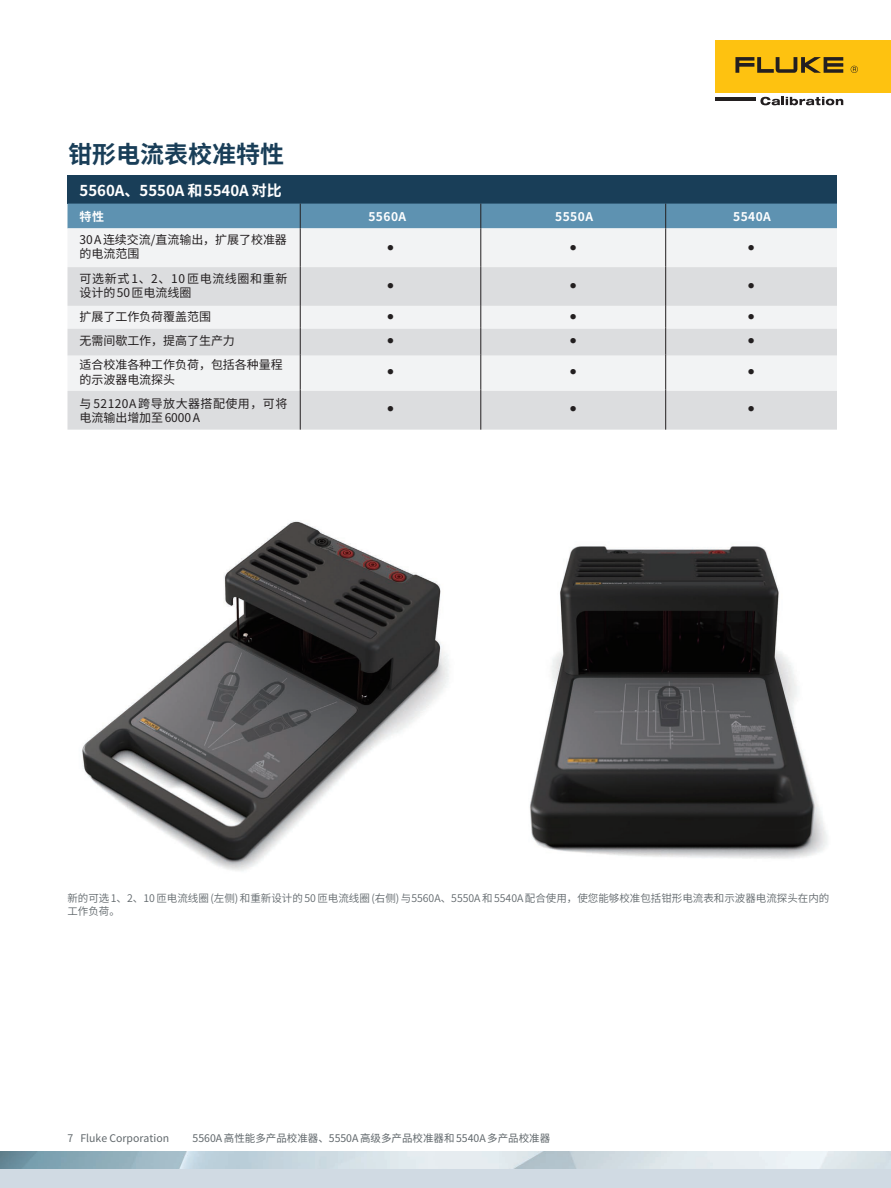
<style>
.page{position:relative;width:891px;height:1188px;background:#fff}
.page>*{position:absolute;margin:0;border:0;box-sizing:border-box;transform-origin:0 0}
.t1{font:700 24px "Source Han Sans CN";color:#193e58}
.t2{font:700 15px "Source Han Sans CN";color:#fff}
.t3{font:15px "Helvetica Neue LT Pro";color:#231f20}
.t4{font:12px/24.2px "Source Han Sans CN";letter-spacing:-.005em;color:#231f20}
.t5{font:12px/14.4px "Source Han Sans CN";letter-spacing:.05em;color:#231f20}
.t6{font:12px/24.2px "Source Han Sans CN";letter-spacing:.04em;color:#231f20}
.t7{font:700 12px "Source Han Sans CN";letter-spacing:.04em;color:#fff}
.t8{font:10.5px/12.6px "Source Han Sans CN";color:#60676b}
.t9{font:10.5px "Source Han Sans CN";color:#60676b}
</style>
<div class="page">
<img style="left:82px;top:521px;width:367px;height:350px">
<div style="left:68px;top:176px;width:769px;height:28px;background:#193e58"></div>
<div style="left:68px;top:228px;width:769px;height:39px;background:#f2f3f4"></div>
<svg style="left:68px;top:267px;width:769px;height:163px;fill:#dcdddf"></svg>
<hr style="left:665px;top:228px;width:1px;height:39px;background:#231f20">
<hr style="left:665px;top:267px;width:1px;height:38px;background:#231f20">
<svg style="left:665px;top:305px;width:1px;height:49px"></svg>
<hr style="left:665px;top:354px;width:1px;height:35px;background:#231f20">
<hr style="left:665px;top:389px;width:1px;height:41px;background:#231f20">
<div style="left:68px;top:204px;width:769px;height:24px;background:#5e92b1"></div>
<hr style="left:300px;top:228px;width:1px;height:39px;background:#231f20">
<hr style="left:480px;top:228px;width:1px;height:39px;background:#231f20">
<hr style="left:300px;top:267px;width:1px;height:38px;background:#231f20">
<hr style="left:480px;top:267px;width:1px;height:38px;background:#231f20">
<svg style="left:300px;top:305px;width:1px;height:49px"></svg>
<svg style="left:480px;top:305px;width:1px;height:49px"></svg>
<hr style="left:300px;top:354px;width:1px;height:35px;background:#231f20">
<hr style="left:480px;top:354px;width:1px;height:35px;background:#231f20">
<hr style="left:300px;top:389px;width:1px;height:41px;background:#231f20">
<hr style="left:480px;top:389px;width:1px;height:41px;background:#231f20">
<img style="left:530px;top:546px;width:297px;height:313px">
<img style="left:0;top:1152px;width:891px;height:18px">
<div style="left:0;top:1170px;width:891px;height:18px;background:#d0dae3"></div>
<div style="left:716px;top:40px;width:175px;height:53px;background:#fec210"></div>
<svg style="left:735px;top:57px;width:108px;height:16px"></svg>
<svg style="left:851px;top:66px;width:7px;height:7px"></svg>
<hr style="left:716px;top:97px;width:40px;height:4px;background:#231f20">
<svg style="left:760px;top:97px;width:83px;height:8px"></svg>
<h1 class="t1" style="left:68px;top:140px;width:218px">钳形电流表校准特性</h1>
<h2 class="t2" style="left:80px;top:182px;width:204px">5560A、5550A 和 5540A 对比</h2>
<p class="t7" style="left:80px;top:210px;width:26px">特性</p>
<p class="t4" style="left:80px;top:233px;width:209px;line-height:14.4px">30 A 连续交流/直流输出，扩展了校准器的电流范围</p>
<p class="t5" style="left:80px;top:271px;width:209px">可选新式 1、2、10 匝电流线圈和重新设计的 50 匝电流线圈</p>
<p class="t4" style="left:80px;top:305px;width:205px">扩展了工作负荷覆盖范围<br>无需间歇工作，提高了生产力<br>适合校准各种工作负荷，包括各种量程</p>
<p class="t6" style="left:80px;top:368px;width:209px">的示波器电流探头<br>与 52120A 跨导放大器搭配使用，可将</p>
<p class="t4" style="left:80px;top:406px;width:122px">电流输出增加至 6000 A</p>
<p class="t7" style="left:368px;top:210px;width:39px">5560A</p>
<p class="t7" style="left:555px;top:210px;width:39px">5550A</p>
<p class="t7" style="left:733px;top:210px;width:39px">5540A</p>
<h2 class="t3" style="left:387px;top:238px;width:9px">•</h2>
<h2 class="t3" style="left:569px;top:238px;width:9px">•</h2>
<h2 class="t3" style="left:748px;top:238px;width:9px">•</h2>
<h2 class="t3" style="left:387px;top:277px;width:9px">•</h2>
<h2 class="t3" style="left:569px;top:277px;width:9px">•</h2>
<h2 class="t3" style="left:748px;top:277px;width:9px">•</h2>
<h2 class="t3" style="left:387px;top:307px;width:9px">•</h2>
<h2 class="t3" style="left:569px;top:307px;width:9px">•</h2>
<h2 class="t3" style="left:748px;top:307px;width:9px">•</h2>
<h2 class="t3" style="left:387px;top:332px;width:9px">•</h2>
<h2 class="t3" style="left:569px;top:332px;width:9px">•</h2>
<h2 class="t3" style="left:748px;top:332px;width:9px">•</h2>
<h2 class="t3" style="left:387px;top:363px;width:9px">•</h2>
<h2 class="t3" style="left:569px;top:363px;width:9px">•</h2>
<h2 class="t3" style="left:748px;top:363px;width:9px">•</h2>
<h2 class="t3" style="left:387px;top:399px;width:9px">•</h2>
<h2 class="t3" style="left:569px;top:399px;width:9px">•</h2>
<h2 class="t3" style="left:748px;top:399px;width:9px">•</h2>
<p class="t8" style="left:67px;top:892px;width:764px">新的可选 1、2、10 匝电流线圈 (左侧) 和重新设计的 50 匝电流线圈 (右侧) 与5560A、5550A 和 5540A 配合使用，使您能够校准包括钳形电流表和示波器电流探头在内的工作负荷。</p>
<p class="t9" style="left:68px;top:1132px;width:103px">7 Fluke Corporation</p>
<p class="t9" style="left:193px;top:1132px;width:359px">5560A 高性能多产品校准器、5550A 高级多产品校准器和 5540A 多产品校准器</p>
</div>
